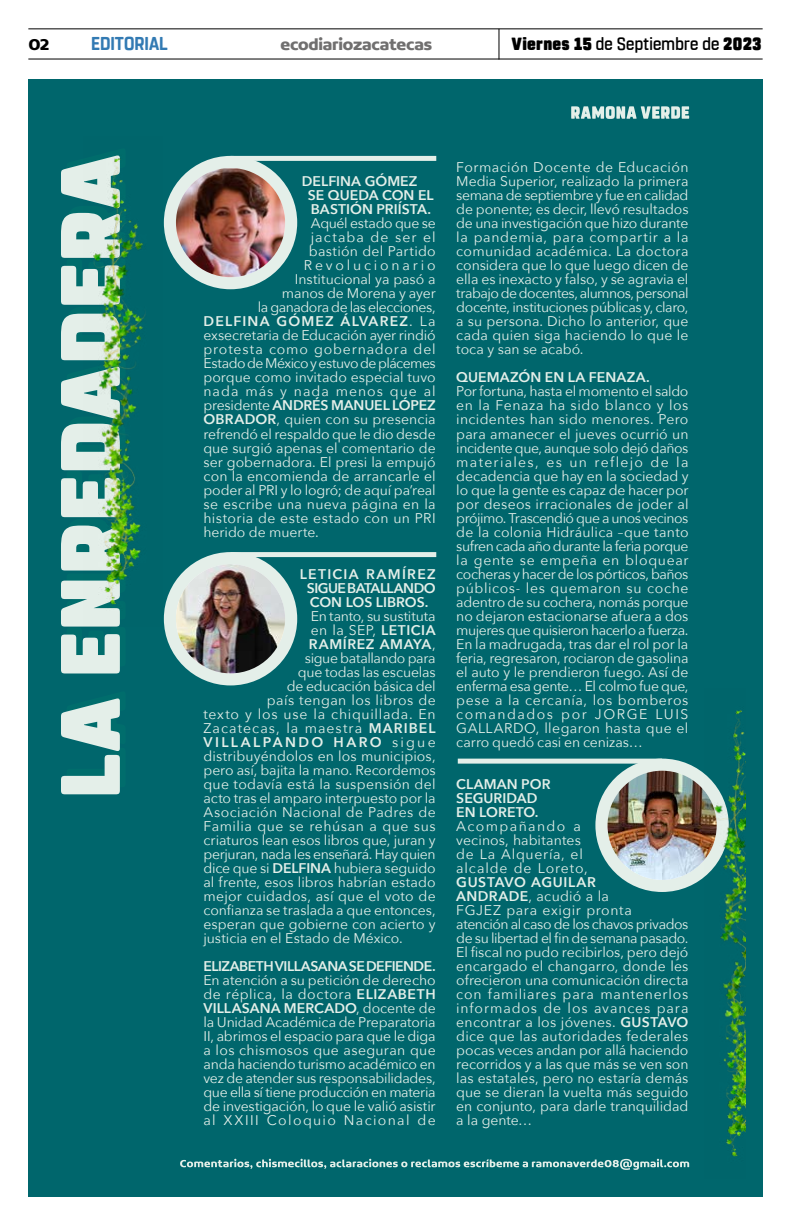
<style>
.page{position:relative;width:791px;height:1225px;background:#fff}
.page>*{position:absolute;margin:0;border:0;box-sizing:border-box;transform-origin:0 0}
.t1{font:700 18.6px "Rohn Rounded";color:#327ab3;scale:.91 1}
.t2{font:500 17.6px "Rohn Rounded";letter-spacing:.015em;color:#000;scale:.91 1}
.t3{font:700 16.9px "Concord";letter-spacing:-.01em;color:#706f6f}
.t4{font:700 16.9px "Concord";color:#000}
.t5{font:14px/14px "Avenir Next";letter-spacing:.005em;color:#e4efe9;text-align:justify}
.t6{font:14px "Avenir Next";letter-spacing:-.015em;color:#e4efe9}
.t7{font:600 14px/14px "Avenir Next";color:#e4efe9}
.t8{font:14px/14px "Avenir Next";letter-spacing:.055em;color:#e4efe9}
.t9{font:14px "Avenir Next";letter-spacing:.025em;color:#e4efe9}
.t10{font:14px "Avenir Next";letter-spacing:-.03em;color:#e4efe9}
.t11{font:14px "Avenir Next";letter-spacing:.07em;color:#e4efe9}
.t12{font:14px "Avenir Next";letter-spacing:-.025em;color:#e4efe9}
.t13{font:14px "Avenir Next";letter-spacing:-.04em;color:#e4efe9}
.t14{font:600 14px "Avenir Next";letter-spacing:-.035em;color:#e4efe9}
.t15{font:14px "Avenir Next";letter-spacing:.05em;color:#e4efe9}
.t16{font:14px "Avenir Next";letter-spacing:.075em;color:#e4efe9}
.t17{font:14px "Avenir Next";letter-spacing:.035em;color:#e4efe9}
.t18{font:600 14px "Avenir Next";letter-spacing:.085em;color:#e4efe9}
.t19{font:14px "Avenir Next";letter-spacing:.03em;color:#e4efe9}
.t20{font:14px "Avenir Next";letter-spacing:-.02em;color:#e4efe9}
.t21{font:600 14px "Avenir Next";letter-spacing:.17em;color:#e4efe9}
.t22{font:14px "Avenir Next";letter-spacing:.2em;color:#e4efe9}
.t23{font:600 14px "Avenir Next";letter-spacing:.045em;color:#e4efe9}
.s1{font-weight:900}
.s2{font-weight:400}
.s3{font-weight:600}
</style>
<div class="page">
<hr style="left:28px;top:28px;width:735px;height:1px;background:#000">
<hr style="left:28px;top:59px;width:735px;height:1px;background:#000">
<hr style="left:498px;top:29px;width:1px;height:31px;background:#000">
<div style="left:28px;top:79px;width:735px;height:1117px;background:#00666c"></div>
<svg style="left:180px;top:1158px;width:509px;height:11px"></svg>
<svg style="left:61px;top:164px;width:59px;height:630px"></svg>
<div style="left:231px;top:156px;width:205px;height:5px;background:#e4efe9"></div>
<div style="left:231px;top:552px;width:205px;height:5px;background:#e4efe9"></div>
<div style="left:164px;top:156px;width:133px;height:133px;background:#e4efe9;border-radius:50%"></div>
<img style="left:176px;top:168px;width:109px;height:109px">
<div style="left:164px;top:552px;width:133px;height:133px;background:#e4efe9;border-radius:50%"></div>
<img style="left:176px;top:564px;width:109px;height:109px;border-radius:55px">
<div style="left:458px;top:758px;width:204px;height:5px;background:#e4efe9"></div>
<div style="left:595px;top:758px;width:134px;height:134px;background:#e4efe9;border-radius:50%"></div>
<img style="left:607px;top:770px;width:110px;height:110px;border-radius:55px">
<svg style="left:571px;top:106px;width:118px;height:13px"></svg>
<img style="left:84px;top:155px;width:62px;height:471px">
<img style="left:705px;top:710px;width:41px;height:447px">
<p class="t4" style="left:28px;top:34px;width:23px">02</p>
<h1 class="t1" style="left:91px;top:32px;width:86px">EDITORIAL</h1>
<p class="t3" style="left:280px;top:34px;width:153px">ecodiariozacatecas</p>
<p class="t2" style="left:511px;top:33px;width:276px"><span class="s1">Viernes 15</span> de Septiembre de <span class="s1">2023</span></p>
<p class="t7" style="left:308px;top:174px;width:127px;text-indent:-6px">DELFINA GÓMEZ<br>SE QUEDA CON EL<br>BASTIÓN PRIÍSTA.</p>
<p class="t12" style="left:311px;top:212px;width:126px">Aquél estado que se</p>
<p class="t11" style="left:311px;top:226px;width:126px">jactaba de ser el</p>
<p class="t5" style="left:309px;top:244px;width:128px">bastión del Partido</p>
<p class="t22" style="left:304px;top:254px;width:133px">Revolucionario</p>
<p class="t5" style="left:295px;top:272px;width:142px">Institucional ya pasó a</p>
<p class="t5" style="left:282px;top:286px;width:155px">manos de Morena y ayer</p>
<p class="t10" style="left:258px;top:296px;width:179px">la ganadora de las elecciones,</p>
<p class="t18" style="left:203px;top:309px;width:234px">DELFINA GÓMEZ ÁLVAREZ<span class="s2">. La</span></p>
<p class="t6" style="left:203px;top:324px;width:234px">exsecretaria de Educación ayer rindió</p>
<p class="t8" style="left:203px;top:342px;width:234px">protesta como gobernadora del</p>
<p class="t13" style="left:203px;top:352px;width:234px">Estado de México y estuvo de plácemes</p>
<p class="t5" style="left:203px;top:370px;width:234px">porque como invitado especial tuvo</p>
<p class="t11" style="left:203px;top:380px;width:234px">nada más y nada menos que al</p>
<p class="t7" style="left:203px;top:398px;width:234px"><span class="s2">presidente</span> ANDRÉS MANUEL LÓPEZ</p>
<p class="t5" style="left:203px;top:412px;width:234px"><span class="s3">OBRADOR</span>, quien con su presencia</p>
<p class="t6" style="left:203px;top:422px;width:234px">refrendó el respaldo que le dio desde</p>
<p class="t5" style="left:203px;top:440px;width:234px">que surgió apenas el comentario de</p>
<p class="t5" style="left:203px;top:454px;width:234px">ser gobernadora. El presi la empujó</p>
<p class="t5" style="left:203px;top:468px;width:234px">con la encomienda de arrancarle el</p>
<p class="t6" style="left:203px;top:478px;width:234px">poder al PRI y lo logró; de aquí pa’real</p>
<p class="t9" style="left:203px;top:492px;width:234px">se escribe una nueva página en la</p>
<p class="t9" style="left:203px;top:506px;width:234px">historia de este estado con un PRI</p>
<p class="t5" style="left:203px;top:524px;width:117px">herido de muerte.</p>
<p class="t7" style="left:300px;top:566px;width:137px;text-align:center">LETICIA RAMÍREZ<br>SIGUE BATALLANDO<br>CON LOS LIBROS.</p>
<p class="t6" style="left:311px;top:604px;width:126px">En tanto, su sustituta</p>
<p class="t5" style="left:311px;top:622px;width:126px">en la SEP, <span class="s3">LETICIA</span></p>
<p class="t23" style="left:309px;top:631px;width:128px">RAMÍREZ AMAYA<span class="s2">,</span></p>
<p class="t12" style="left:305px;top:646px;width:132px">sigue batallando para</p>
<p class="t6" style="left:298px;top:660px;width:139px">que todas las escuelas</p>
<p class="t20" style="left:287px;top:674px;width:150px">de educación básica del</p>
<p class="t19" style="left:267px;top:688px;width:170px">país tengan los libros de</p>
<p class="t15" style="left:203px;top:702px;width:234px">texto y los use la chiquillada. En</p>
<p class="t16" style="left:203px;top:716px;width:234px">Zacatecas, la maestra <span class="s3">MARIBEL</span></p>
<p class="t21" style="left:203px;top:729px;width:234px">VILLALPANDO HARO <span class="s2">sigue</span></p>
<p class="t5" style="left:203px;top:748px;width:234px">distribuyéndolos en los municipios,</p>
<p class="t5" style="left:203px;top:762px;width:234px">pero así, bajita la mano. Recordemos</p>
<p class="t5" style="left:203px;top:776px;width:234px">que todavía está la suspensión del</p>
<p class="t5" style="left:203px;top:790px;width:234px">acto tras el amparo interpuesto por la</p>
<p class="t9" style="left:203px;top:800px;width:234px">Asociación Nacional de Padres de</p>
<p class="t17" style="left:203px;top:814px;width:234px">Familia que se rehúsan a que sus</p>
<p class="t5" style="left:203px;top:832px;width:234px">criaturos lean esos libros que, juran y</p>
<p class="t10" style="left:203px;top:842px;width:234px">perjuran, nada les enseñará. Hay quien</p>
<p class="t6" style="left:203px;top:856px;width:234px">dice que si <span class="s3">DELFINA</span> hubiera seguido</p>
<p class="t5" style="left:203px;top:874px;width:234px">al frente, esos libros habrían estado</p>
<p class="t5" style="left:203px;top:888px;width:234px">mejor cuidados, así que el voto de</p>
<p class="t5" style="left:203px;top:902px;width:234px">confianza se traslada a que entonces,</p>
<p class="t5" style="left:203px;top:916px;width:234px">esperan que gobierne con acierto y</p>
<p class="t5" style="left:203px;top:930px;width:201px">justicia en el Estado de México.</p>
<p class="t14" style="left:203px;top:953px;width:234px">ELIZABETH VILLASANA SE DEFIENDE.</p>
<p class="t5" style="left:203px;top:972px;width:234px">En atención a su petición de derecho de réplica, la doctora <span class="s3">ELIZABETH VILLASANA MERCADO</span>, docente de la Unidad Académica de Preparatoria II, abrimos el espacio para que le diga a los chismosos que aseguran que anda haciendo turismo académico en vez de atender sus responsabilidades, que ella sí tiene producción en materia de investigación, lo que le valió asistir al XXIII Coloquio Nacional de</p>
<p class="t5" style="left:456px;top:160px;width:234px">Formación Docente de Educación Media Superior, realizado la primera semana de septiembre y fue en calidad de ponente; es decir, llevó resultados de una investigación que hizo durante la pandemia, para compartir a la comunidad académica. La doctora considera que lo que luego dicen de ella es inexacto y falso, y se agravia el trabajo de docentes, alumnos, personal docente, instituciones públicas y, claro, a su persona. Dicho lo anterior, que cada quien siga haciendo lo que le toca y san se acabó.</p>
<p class="t7" style="left:456px;top:370px;width:195px">QUEMAZÓN EN LA FENAZA.</p>
<p class="t5" style="left:456px;top:384px;width:234px">Por fortuna, hasta el momento el saldo en la Fenaza ha sido blanco y los incidentes han sido menores. Pero para amanecer el jueves ocurrió un incidente que, aunque solo dejó daños materiales, es un reflejo de la decadencia que hay en la sociedad y lo que la gente es capaz de hacer por por deseos irracionales de joder al prójimo. Trascendió que a unos vecinos de la colonia Hidráulica –que tanto sufren cada año durante la feria porque la gente se empeña en bloquear cocheras y hacer de los pórticos, baños públicos- les quemaron su coche adentro de su cochera, nomás porque no dejaron estacionarse afuera a dos mujeres que quisieron hacerlo a fuerza.<br>En la madrugada, tras dar el rol por la feria, regresaron, rociaron de gasolina el auto y le prendieron fuego. Así de enferma esa gente… El colmo fue que, pese a la cercanía, los bomberos comandados por JORGE LUIS GALLARDO, llegaron hasta que el carro quedó casi en cenizas…</p>
<p class="t7" style="left:456px;top:776px;width:96px">CLAMAN POR<br>SEGURIDAD<br>EN LORETO.</p>
<p class="t8" style="left:456px;top:818px;width:133px">Acompañando a vecinos, habitantes de La Alquería, el alcalde de Loreto,</p>
<p class="t5" style="left:456px;top:874px;width:234px;text-align:left"><span class="s3">GUSTAVO AGUILAR<br>ANDRADE</span>, acudió a la<br>FGJEZ para exigir pronta<br>atención al caso de los chavos privados de su libertad el fin de semana pasado.<br>El fiscal no pudo recibirlos, pero dejó encargado el changarro, donde les ofrecieron una comunicación directa con familiares para mantenerlos informados de los avances para encontrar a los jóvenes. <span class="s3">GUSTAVO </span>dice que las autoridades federales pocas veces andan por allá haciendo recorridos y a las que más se ven son las estatales, pero no estaría demás que se dieran la vuelta más seguido en conjunto, para darle tranquilidad a la gente…</p>
</div>
